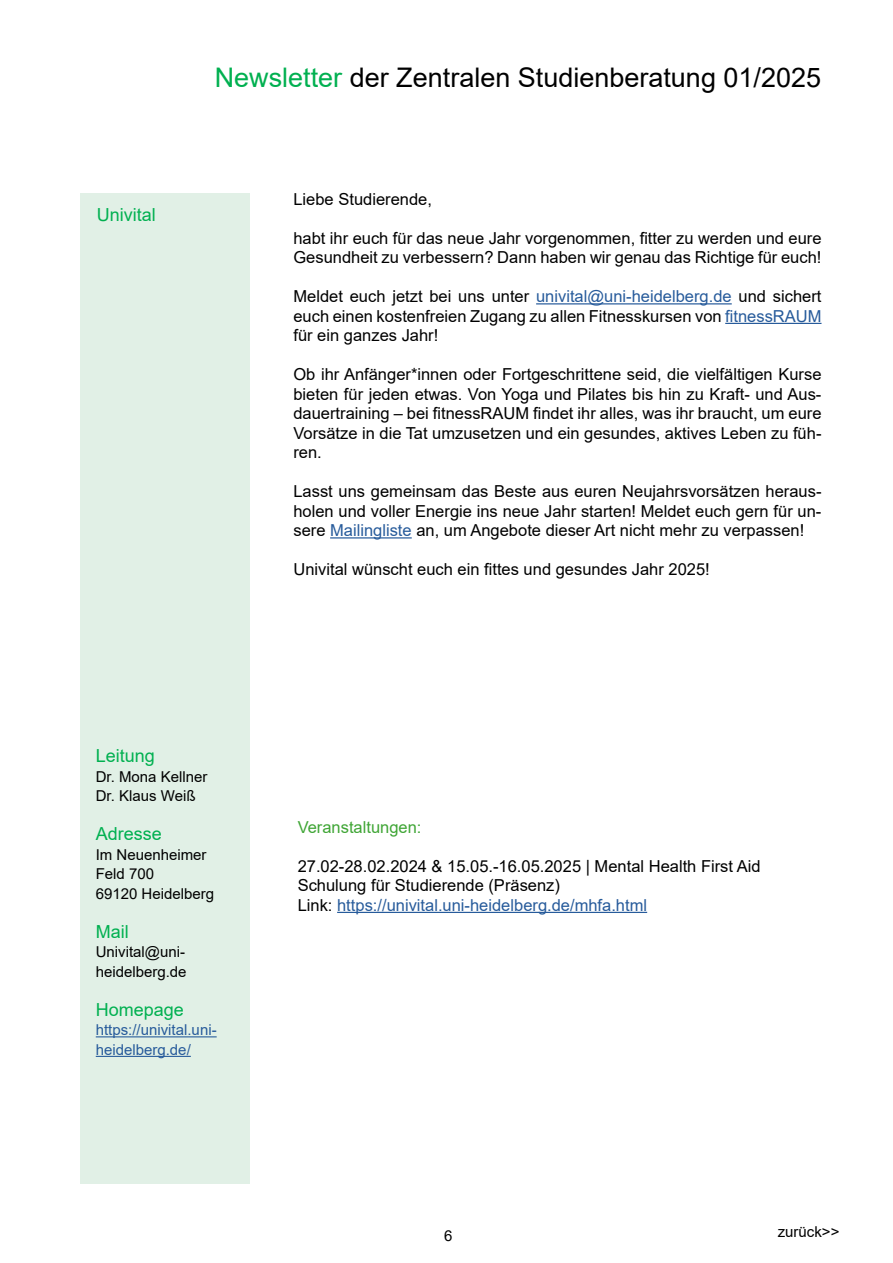
<style>
.page{position:relative;width:893px;height:1263px;background:#fff}
.page>*{position:absolute;margin:0;border:0;box-sizing:border-box;transform-origin:0 0}
.t1{font:27px "Arial";color:#000}
.t2{font:18px "Arial";color:#00b050}
.t3{font:16.5px/19.5px "Arial";color:#000;text-align:justify}
.t4{font:16.5px "Arial";color:#3fa535}
.t5{font:15px/19.5px "Arial";color:#000}
.t6{font:15px/19.5px "Arial";color:#275b9b}
.s1{color:#00b050}
.s2{color:#275b9b}
</style>
<div class="page">
<hr style="left:536px;top:303px;width:196px;height:1px;background:#275b9b">
<hr style="left:725px;top:323px;width:96px;height:1px;background:#275b9b">
<hr style="left:330px;top:537px;width:82px;height:1px;background:#275b9b">
<div style="left:80px;top:193px;width:170px;height:990px;background:#e1f0e6"></div>
<hr style="left:337px;top:912px;width:310px;height:1px;background:#275b9b">
<hr style="left:96px;top:1036px;width:121px;height:1px;background:#275b9b">
<hr style="left:96px;top:1056px;width:95px;height:1px;background:#275b9b">
<p class="t2" style="left:97px;top:203px;width:61px">Univital</p>
<h1 class="t1" style="left:215px;top:58px;width:608px"><span class="s1">Newsletter</span> der Zentralen Studienberatung 01/2025</h1>
<p class="t3" style="left:293px;top:189px;width:140px">Liebe Studierende,</p>
<p class="t3" style="left:293px;top:228px;width:530px">habt ihr euch für das neue Jahr vorgenommen, fitter zu werden und eure<br>Gesundheit zu verbessern? Dann haben wir genau das Richtige für euch!</p>
<p class="t3" style="left:293px;top:286px;width:530px">Meldet euch jetzt bei uns unter <span class="s2">univital@uni-heidelberg.de</span> und sichert euch einen kostenfreien Zugang zu allen Fitnesskursen von <span class="s2">fitnessRAUM </span>für ein ganzes Jahr!</p>
<p class="t3" style="left:293px;top:364px;width:530px">Ob ihr Anfänger*innen oder Fortgeschrittene seid, die vielfältigen Kurse bieten für jeden etwas. Von Yoga und Pilates bis hin zu Kraft- und Aus&shy;dauertraining – bei fitnessRAUM findet ihr alles, was ihr braucht, um eure Vorsätze in die Tat umzusetzen und ein gesundes, aktives Leben zu füh&shy;ren.</p>
<p class="t3" style="left:293px;top:481px;width:530px">Lasst uns gemeinsam das Beste aus euren Neujahrsvorsätzen heraus&shy;holen und voller Energie ins neue Jahr starten! Meldet euch gern für un&shy;sere <span class="s2">Mailingliste</span> an, um Angebote dieser Art nicht mehr zu verpassen!</p>
<p class="t3" style="left:293px;top:560px;width:418px">Univital wünscht euch ein fittes und gesundes Jahr 2025!</p>
<p class="t2" style="left:96px;top:743px;width:61px">Leitung</p>
<p class="t5" style="left:96px;top:767px;width:113px">Dr. Mona Kellner<br>Dr. Klaus Weiß</p>
<p class="t2" style="left:96px;top:821px;width:68px">Adresse</p>
<p class="t5" style="left:96px;top:845px;width:120px">Im Neuenheimer<br>Feld 700<br>69120 Heidelberg</p>
<p class="t2" style="left:96px;top:919px;width:34px">Mail</p>
<p class="t5" style="left:96px;top:942px;width:92px">Univital@uni&shy;heidelberg.de</p>
<p class="t2" style="left:96px;top:997px;width:90px">Homepage</p>
<p class="t6" style="left:96px;top:1020px;width:122px">https://univital.uni&shy;heidelberg.de/</p>
<p class="t4" style="left:298px;top:815px;width:125px">Veranstaltungen:</p>
<p class="t3" style="left:298px;top:856px;width:464px;text-align:left">27.02-28.02.2024 &amp; 15.05.-16.05.2025 | Mental Health First Aid<br>Schulung für Studierende (Präsenz)<br>Link: <span class="s2">https://univital.uni-heidelberg.de/mhfa.html</span></p>
<p class="t5" style="left:444px;top:1226px;width:10px">6</p>
<p class="t5" style="left:778px;top:1222px;width:63px">zurück&gt;&gt;</p>
</div>
